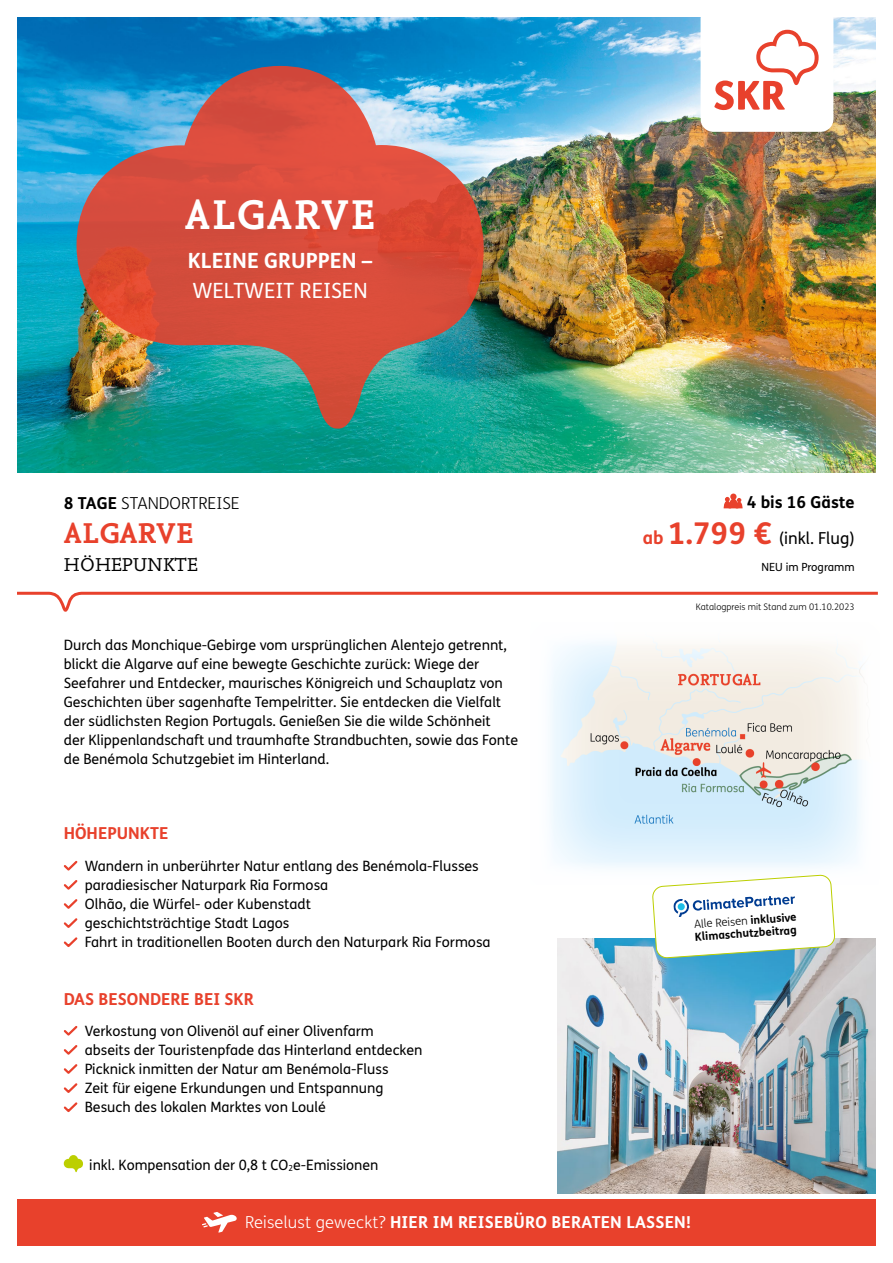
<style>
.page{position:relative;width:893px;height:1263px;background:#fff}
.page>*{position:absolute;margin:0;border:0;box-sizing:border-box;transform-origin:0 0}
.t1{font:700 43.5px "Nexus Mix Pro";letter-spacing:.04em;color:#fff}
.t2{font:700 30px "Nexus Mix Pro";letter-spacing:.01em;color:#e8412c}
.t3{font:700 21px "FS Me";color:#fff}
.t4{font:21px "FS Me";color:#fff}
.t5{font:19.5px "Nexus Mix Pro";letter-spacing:.01em;color:#000}
.t6{font:700 16.5px "FS Me";letter-spacing:.01em;color:#fff}
.t7{font:700 16.5px/35.2px "FS Me";color:#000;text-align:right}
.t8{font:700 16.5px "FS Me";color:#e8412c}
.t9{font:300 16.5px "FS Me";color:#000}
.t10{font:14.25px/19px "FS Me";color:#000}
.t11{font:700 11.25px/12.8px "FS Me";color:#000}
.t12{font:11.25px "FS Me";color:#000}
.t13{font:300 9px "FS Me";color:#000}
.s1{font-weight:700}
.s2{font-size:18px;color:#e8412c}
.s3{font-size:30px;color:#e8412c}
.s4{font-weight:400}
.s5{font-weight:300}
</style>
<div class="page">
<img style="left:557px;top:939px;width:319px;height:255px">
<img style="left:17px;top:17px;width:859px;height:455px">
<svg style="left:63px;top:861px;width:15px;height:86px"></svg>
<svg style="left:63px;top:1026px;width:15px;height:86px"></svg>
<svg style="left:64px;top:1155px;width:19px;height:17px"></svg>
<div style="left:701px;top:6px;width:132px;height:126px;background:#fff;border-radius:13px"></div>
<svg style="left:714px;top:30px;width:105px;height:80px"></svg>
<div style="left:17px;top:1199px;width:859px;height:47px;background:#e8412c"></div>
<svg style="left:202px;top:1212px;width:35px;height:21px"></svg>
<img style="left:77px;top:66px;width:407px;height:363px">
<img style="left:550px;top:642px;width:315px;height:233px">
<svg style="left:723px;top:493px;width:20px;height:15px"></svg>
<svg style="left:17px;top:591px;width:861px;height:21px"></svg>
<svg style="left:652px;top:875px;width:183px;height:83px"></svg>
<h1 class="t1" style="left:185px;top:182px;width:192px">ALGARVE</h1>
<h3 class="t3" style="left:188px;top:244px;width:186px">KLEINE GRUPPEN –</h3>
<h3 class="t4" style="left:193px;top:276px;width:177px">WELTWEIT REISEN</h3>
<p class="t9" style="left:64px;top:492px;width:177px"><span class="s1">8 TAGE</span> STANDORTREISE</p>
<h2 class="t2" style="left:64px;top:510px;width:131px">ALGARVE</h2>
<h3 class="t5" style="left:64px;top:549px;width:135px">HÖHEPUNKTE</h3>
<p class="t10" style="left:64px;top:635px;width:456px">Durch das Monchique-Gebirge vom ursprünglichen Alentejo getrennt, blickt die Algarve auf eine bewegte Geschichte zurück: Wiege der Seefahrer und Entdecker, maurisches Königreich und Schauplatz von Geschichten über sagenhafte Tempelritter. Sie entdecken die Vielfalt der südlichsten Region Portugals. Genießen Sie die wilde Schönheit<br>der Klippenlandschaft und traumhafte Strandbuchten, sowie das Fonte de Benémola Schutzgebiet im Hinterland.</p>
<p class="t8" style="left:64px;top:821px;width:106px">HÖHEPUNKTE</p>
<p class="t10" style="left:85px;top:856px;width:407px">Wandern in unberührter Natur entlang des Benémola-Flusses paradiesischer Naturpark Ria Formosa<br>Olhão, die Würfel- oder Kubenstadt<br>geschichtsträchtige Stadt Lagos<br>Fahrt in traditionellen Booten durch den Naturpark Ria Formosa</p>
<p class="t8" style="left:64px;top:986px;width:192px">DAS BESONDERE BEI SKR</p>
<p class="t10" style="left:85px;top:1021px;width:339px">Verkostung von Olivenöl auf einer Olivenfarm abseits der Touristenpfade das Hinterland entdecken Picknick inmitten der Natur am Benémola-Fluss<br>Zeit für eigene Erkundungen und Entspannung Besuch des lokalen Marktes von Loulé</p>
<p class="t10" style="left:89px;top:1155px;width:291px">inkl. Kompensation der 0,8 t CO<sub>2</sub>e-Emissionen</p>
<p class="t7" style="left:643px;top:484px;width:213px">4 bis 16 Gäste<br><span class="s2">ab</span> <span class="s3">1.799 €</span> <span class="s4">(inkl. Flug)</span></p>
<p class="t12" style="left:761px;top:559px;width:95px">NEU im Programm</p>
<p class="t13" style="left:696px;top:601px;width:161px">Katalogpreis mit Stand zum 01.10.2023</p>
<p class="t11" style="left:694px;top:917px;width:104px;rotate:-4deg"><span class="s5">Alle Reisen</span> inklusive<br>Klimaschutzbeitrag</p>
<p class="t6" style="left:245px;top:1209px;width:447px"><span class="s5">Reiselust geweckt?</span> HIER IM REISEBÜRO BERATEN LASSEN!</p>
</div>
